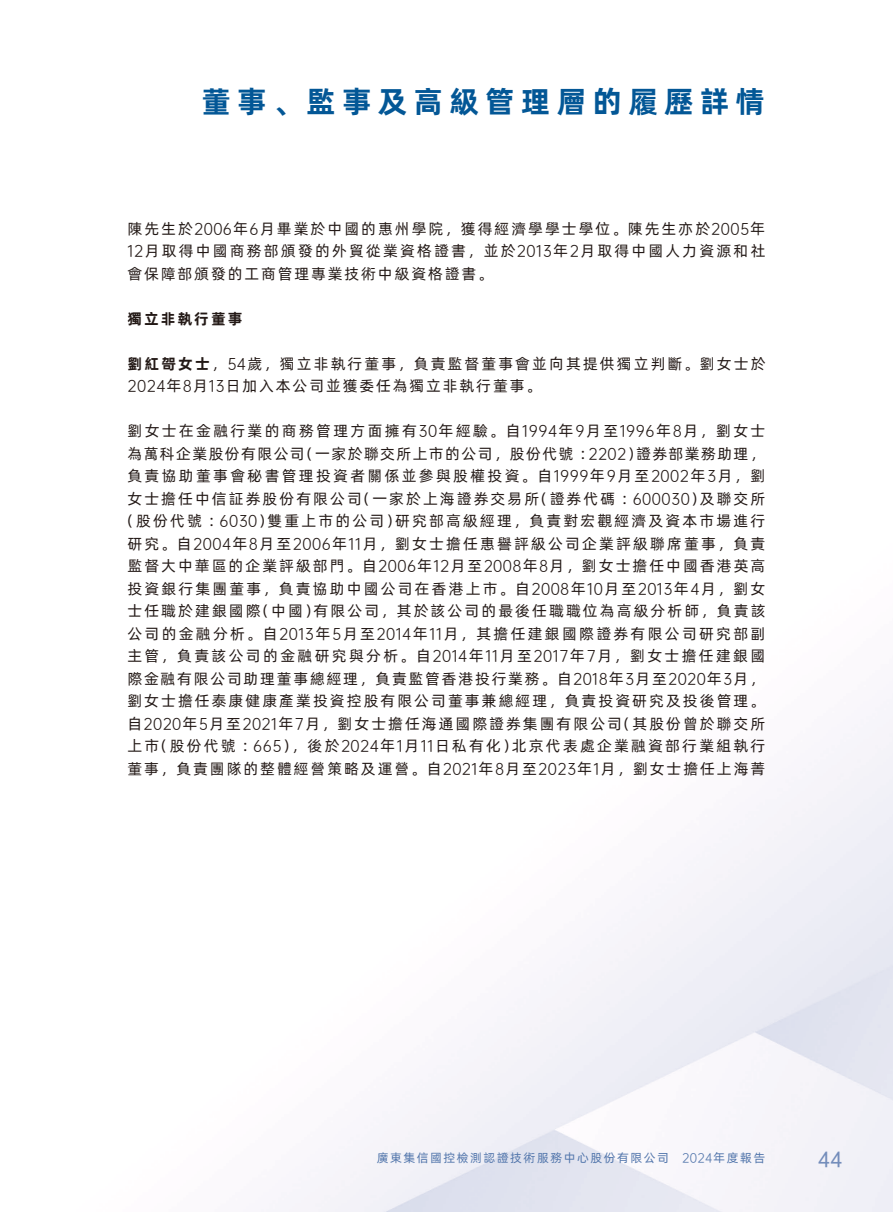
<style>
.page{position:relative;width:893px;height:1212px;background:#fff}
.page>*{position:absolute;margin:0;border:0;box-sizing:border-box;transform-origin:0 0}
.t1{font:30px "Alibaba Pu Hui Ti B";letter-spacing:.21em;color:#035796}
.t2{font:19.5px "OPPO Sans M";color:#748dbb}
.t3{font:15px/22.5px "Alibaba Pu Hui Ti R";letter-spacing:.145em;color:#231916}
.t4{font:15px "Alibaba Pu Hui Ti R";letter-spacing:.125em;color:#231916}
.t5{font:15px "Alibaba Pu Hui Ti R";letter-spacing:.1em;color:#231916}
.t6{font:15px "Alibaba Pu Hui Ti B";letter-spacing:.13em;color:#231916}
.t7{font:12px "Alibaba Pu Hui Ti R";letter-spacing:.13em;color:#5175ab}
.t8{font:12px "OPPO Sans R";color:#5175ab}
.s1{font-family:"OPPO Sans R"}
.s2{font-family:"Alibaba Pu Hui Ti B"}
.s3{font-family:"Alibaba Pu Hui Ti R"}
</style>
<div class="page">
<h1 class="t1" style="left:201px;top:78px;width:565px">董事、監事及高級管理層的履歷詳情</h1>
<p class="t3" style="left:128px;top:216px;width:639px;text-align:justify">陳先生於<span class="s1">2006</span>年<span class="s1">6</span>月畢業於中國的惠州學院，獲得經濟學學士學位。陳先生亦於<span class="s1">2005</span>年<span class="s1">12</span>月取得中國商務部頒發的外貿從業資格證書，並於<span class="s1">2013</span>年<span class="s1">2</span>月取得中國人力資源和社會保障部頒發的工商管理專業技術中級資格證書。</p>
<p class="t6" style="left:128px;top:307px;width:116px">獨立非執行董事</p>
<p class="t3" style="left:128px;top:351px;width:639px"><span class="s2">劉紅哿女士</span>，<span class="s1">54</span>歲，獨立非執行董事，負責監督董事會並向其提供獨立判斷。劉女士於<br><span class="s1">2024</span>年<span class="s1">8</span>月<span class="s1">13</span>日加入本公司並獲委任為獨立非執行董事。</p>
<p class="t3" style="left:128px;top:419px;width:639px;text-align:right">劉女士在金融行業的商務管理方面擁有<span class="s1">30</span>年經驗。自<span class="s1">1994</span>年<span class="s1">9</span>月至<span class="s1">1996</span>年<span class="s1">8</span>月，劉女士證券部業務助理，</p>
<p class="t5" style="left:299px;top:442px;width:344px">（一家於聯交所上市的公司，股份代號：<span class="s1">2202</span>）</p>
<p class="t5" style="left:127px;top:442px;width:179px">為萬科企業股份有限公司</p>
<p class="t3" style="left:127px;top:464px;width:639px">負責協助董事會秘書管理投資者關係並參與股權投資。自<span class="s1">1999</span>年<span class="s1">9</span>月至<span class="s1">2002</span>年<span class="s1">3</span>月，劉</p>
<p class="t3" style="left:700px;top:486px;width:67px">及聯交所</p>
<p class="t3" style="left:127px;top:486px;width:236px">女士擔任中信証券股份有限公司</p>
<p class="t3" style="left:356px;top:486px;width:184px">（一家於上海證券交易所</p>
<p class="t3" style="left:533px;top:486px;width:173px">（證券代碼：<span class="s1">600030</span>）</p>
<p class="t3" style="left:268px;top:509px;width:134px">雙重上市的公司）</p>
<p class="t3" style="left:395px;top:509px;width:372px">研究部高級經理，負責對宏觀經濟及資本市場進行</p>
<p class="t3" style="left:120px;top:509px;width:154px">（股份代號：<span class="s1">6030</span>）</p>
<p class="t3" style="left:127px;top:531px;width:639px">研究。自<span class="s1">2004</span>年<span class="s1">8</span>月至<span class="s1">2006</span>年<span class="s1">11</span>月，劉女士擔任惠譽評級公司企業評級聯席董事，負責</p>
<p class="t3" style="left:127px;top:554px;width:639px">監督大中華區的企業評級部門。自<span class="s1">2006</span>年<span class="s1">12</span>月至<span class="s1">2008</span>年<span class="s1">8</span>月，劉女士擔任中國香港英高</p>
<p class="t3" style="left:127px;top:576px;width:639px">投資銀行集團董事，負責協助中國公司在香港上市。自<span class="s1">2008</span>年<span class="s1">10</span>月至<span class="s1">2013</span>年<span class="s1">4</span>月，劉女</p>
<p class="t3" style="left:314px;top:599px;width:453px">有限公司，其於該公司的最後任職職位為高級分析師，負責該</p>
<p class="t3" style="left:127px;top:599px;width:135px">士任職於建銀國際</p>
<p class="t3" style="left:127px;top:621px;width:639px">公司的金融分析。自<span class="s1">2013</span>年<span class="s1">5</span>月至<span class="s1">2014</span>年<span class="s1">11</span>月，其擔任建銀國際證券有限公司研究部副</p>
<p class="t3" style="left:127px;top:644px;width:639px">主管，負責該公司的金融研究與分析。自<span class="s1">2014</span>年<span class="s1">11</span>月至<span class="s1">2017</span>年<span class="s1">7</span>月，劉女士擔任建銀國</p>
<p class="t4" style="left:127px;top:667px;width:639px">際金融有限公司助理董事總經理，負責監管香港投行業務。自<span class="s1">2018</span>年<span class="s1">3</span>月至<span class="s1">2020</span>年<span class="s1">3</span>月，</p>
<p class="t3" style="left:127px;top:689px;width:639px">劉女士擔任泰康健康產業投資控股有限公司董事兼總經理，負責投資研究及投後管理。</p>
<p class="t3" style="left:616px;top:711px;width:150px">（其股份曾於聯交所</p>
<p class="t3" style="left:255px;top:599px;width:65px">（中國）</p>
<p class="t3" style="left:512px;top:711px;width:255px;text-indent:-384px">自<span class="s1">2020</span>年<span class="s1">5</span>月至<span class="s1">2021</span>年<span class="s1">7</span>月，劉女士擔任海通國際證券集團有限公司<br>北京代表處企業融資部行業組執行</p>
<p class="t3" style="left:292px;top:734px;width:227px">，後於<span class="s1">2024</span>年 月<span class="s1">1 11</span>日私有化）</p>
<p class="t3" style="left:127px;top:734px;width:639px">上市<br>董事，負責團隊的整體經營策略及運營。自<span class="s1">2021</span>年<span class="s1">8</span>月至<span class="s1">2023</span>年月<span class="s1">1</span> ，劉女士擔任上海菁</p>
<p class="t3" style="left:154px;top:734px;width:145px">（股份代號：<span class="s1">665</span>）</p>
<p class="t7" style="left:377px;top:1149px;width:294px">廣東集信國控檢測認證技術服務中心股份有限公司</p>
<p class="t8" style="left:682px;top:1148px;width:85px">2024<span class="s3">年度報告</span></p>
<h2 class="t2" style="left:818px;top:1143px;width:26px">44</h2>
</div>
